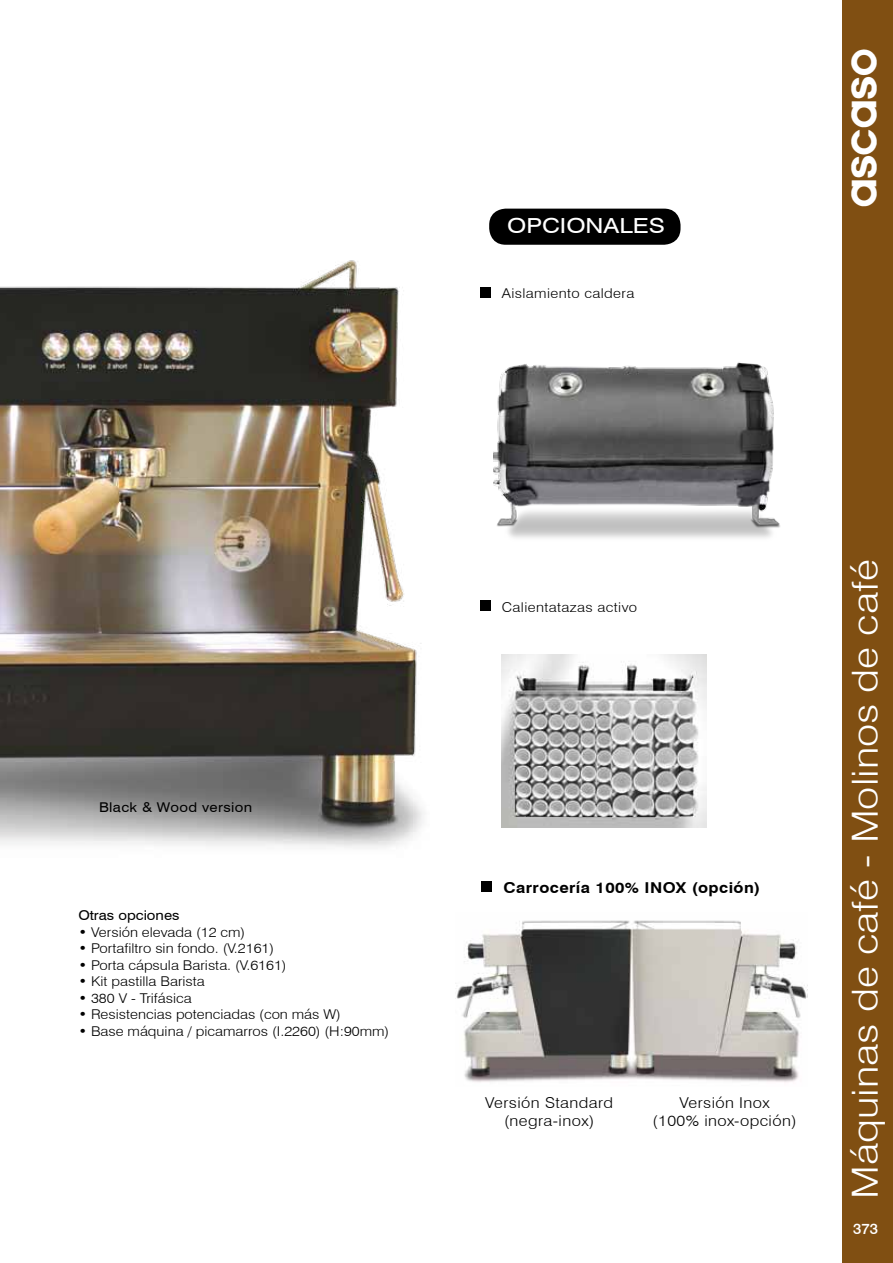
<style>
.page{position:relative;width:893px;height:1263px;background:#fff}
.page>*{position:absolute;margin:0;border:0;box-sizing:border-box;transform-origin:0 0}
.t1{font:300 36px "Swiss 721 BT";color:#fff;scale:1.15 1}
.t2{font:36px "ASCAS Ologotype";letter-spacing:-.03em;color:#fff}
.t3{font:20.85px "Swiss 721 BT";color:#fff;scale:1.2 1}
.t4{font:300 15px/18px "Swiss 721 BT";letter-spacing:.025em;color:#000;text-align:center;scale:1.1 1}
.t5{font:700 15px "Swiss 721 BT";letter-spacing:.025em;color:#000;scale:1.1 1}
.t6{font:500 15px "Swiss 721 BT";color:#fff}
.t7{font:300 13.5px "Swiss 721 BT";color:#000;scale:1.1 1}
.t8{font:300 13.5px "Swiss 721 BT";letter-spacing:.025em;color:#000;scale:1.1 1}
.t9{font:13.5px "Swiss 721 BT";letter-spacing:.015em;color:#000;scale:1.1 1}
</style>
<div class="page">
<div style="left:842px;top:0;width:51px;height:1263px;background:#804f12"></div>
<img style="left:0;top:260px;width:424px;height:588px">
<img style="left:502px;top:654px;width:204px;height:174px">
<img style="left:494px;top:362px;width:286px;height:176px">
<div style="left:489px;top:209px;width:191px;height:36px;background:#000;border-radius:16px"></div>
<div style="left:480px;top:287px;width:10px;height:11px;background:#000"></div>
<div style="left:480px;top:600px;width:10px;height:10px;background:#000"></div>
<img style="left:456px;top:920px;width:351px;height:162px">
<div style="left:482px;top:881px;width:10px;height:11px;background:#000"></div>
<h2 class="t3" style="left:507px;top:213px;width:133px">OPCIONALES</h2>
<p class="t8" style="left:502px;top:285px;width:122px">Aislamiento caldera</p>
<h1 class="t2" style="left:844px;top:208px;width:162px;rotate:-90deg">ascaso</h1>
<p class="t9" style="left:99px;top:799px;width:141px">Black &amp; Wood version</p>
<p class="t9" style="left:78px;top:907px;width:93px">Otras opciones</p>
<p class="t7" style="left:78px;top:924px;width:153px">• Versión elevada (12 cm)</p>
<p class="t7" style="left:78px;top:940px;width:180px">• Portafiltro sin fondo. (V.2161)</p>
<p class="t7" style="left:78px;top:957px;width:191px">• Porta cápsula Barista. (V.6161)</p>
<p class="t7" style="left:78px;top:973px;width:117px">• Kit pastilla Barista</p>
<p class="t7" style="left:78px;top:990px;width:105px">• 380 V - Trifásica</p>
<p class="t7" style="left:78px;top:1006px;width:240px">• Resistencias potenciadas (con más W)</p>
<p class="t7" style="left:78px;top:1023px;width:284px">• Base máquina / picamarros (I.2260) (H:90mm)</p>
<p class="t8" style="left:502px;top:599px;width:124px">Calientatazas activo</p>
<p class="t5" style="left:503px;top:878px;width:235px">Carrocería 100% INOX (opción)</p>
<p class="t4" style="left:485px;top:1094px;width:118px">Versión Standard (negra-inox)</p>
<p class="t4" style="left:653px;top:1094px;width:132px">Versión Inox<br>(100% inox-opción)</p>
<h1 class="t1" style="left:843px;top:1199px;width:558px;rotate:-90deg">Máquinas de café - Molinos de café</h1>
<p class="t6" style="left:853px;top:1219px;width:27px">373</p>
</div>
